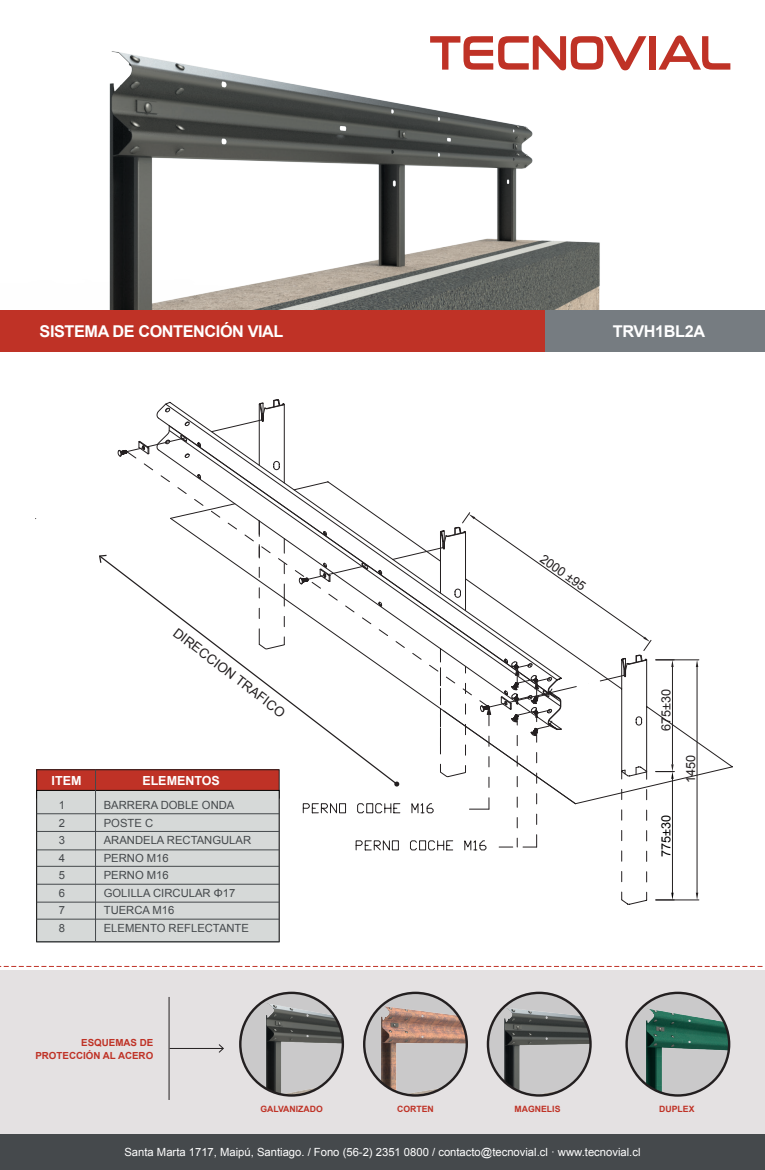
<style>
.page{position:relative;width:765px;height:1170px;background:#fff}
.page>*{position:absolute;margin:0;border:0;box-sizing:border-box;transform-origin:0 0}
.t1{font:700 16.25px "Arial";letter-spacing:-.025em;color:#fff}
.t2{font:13.25px "Arial";color:#231f20}
.t3{font:12.62px "Arial";color:#231f20}
.t4{font:12.62px "Arial";color:#000001}
.t5{font:700 12.5px "Arial";color:#fff}
.t6{font:11.25px "Arial";color:#45494c}
.t7{font:11.25px "Arial";color:#fff}
.t8{font:700 9.75px/13px "Arial";color:#bf3226;text-align:right}
.t9{font:700 8.62px "Arial";color:#bf3226}
</style>
<div class="page">
<div style="left:37px;top:769px;width:242px;height:29px;background:#bf3226"></div>
<div style="left:37px;top:769px;width:242px;height:29px;border:1px solid #231f20"></div>
<div style="left:37px;top:790px;width:242px;height:151px;background:#d6d9d8"></div>
<hr style="left:37px;top:813px;width:242px;height:1px;background:#45494c">
<hr style="left:37px;top:849px;width:242px;height:1px;background:#45494c">
<hr style="left:37px;top:941px;width:242px;height:1px;background:#45494c">
<hr style="left:37px;top:831px;width:242px;height:1px;background:#45494c">
<hr style="left:37px;top:901px;width:242px;height:1px;background:#45494c">
<hr style="left:37px;top:883px;width:242px;height:1px;background:#45494c">
<hr style="left:37px;top:866px;width:242px;height:1px;background:#45494c">
<hr style="left:37px;top:918px;width:242px;height:1px;background:#45494c">
<hr style="left:95px;top:769px;width:1px;height:172px;background:#45494c">
<div style="left:0;top:310px;width:545px;height:41px;background:#bf3226"></div>
<div style="left:545px;top:310px;width:220px;height:41px;background:#767c81"></div>
<hr style="left:672px;top:778px;width:1px;height:114px;background:#231f20">
<svg style="left:671px;top:892px;width:3px;height:7px"></svg>
<svg style="left:302px;top:804px;width:345px;height:100px"></svg>
<hr style="left:656px;top:659px;width:43px;height:1px;background:#231f20">
<hr style="left:656px;top:899px;width:43px;height:1px;background:#231f20">
<hr style="left:697px;top:667px;width:1px;height:225px;background:#231f20">
<svg style="left:696px;top:659px;width:2px;height:8px"></svg>
<svg style="left:696px;top:892px;width:2px;height:7px"></svg>
<svg style="left:642px;top:635px;width:32px;height:120px"></svg>
<svg style="left:165px;top:407px;width:352px;height:402px"></svg>
<svg style="left:170px;top:461px;width:472px;height:343px"></svg>
<svg style="left:671px;top:35px;width:59px;height:35px"></svg>
<div style="left:0;top:969px;width:765px;height:165px;background:#e4e1e2"></div>
<div style="left:0;top:1134px;width:765px;height:35px;background:#45494c"></div>
<svg style="left:0;top:966px;width:763px;height:1px"></svg>
<img style="left:240px;top:992px;width:103px;height:103px;border-radius:51px">
<div style="left:239px;top:991px;width:105px;height:105px;border:2px solid #231f20;border-radius:50%"></div>
<img style="left:488px;top:992px;width:103px;height:103px;border-radius:51px">
<div style="left:487px;top:991px;width:105px;height:105px;border:2px solid #231f20;border-radius:50%"></div>
<img style="left:364px;top:992px;width:103px;height:103px;border-radius:51px">
<div style="left:363px;top:991px;width:105px;height:105px;border:2px solid #231f20;border-radius:50%"></div>
<img style="left:627px;top:992px;width:102px;height:103px;border-radius:51px">
<div style="left:625px;top:991px;width:105px;height:105px;border:2px solid #231f20;border-radius:50%"></div>
<hr style="left:169px;top:996px;width:1px;height:103px;background:#231f20">
<hr style="left:170px;top:1048px;width:53px;height:1px;background:#231f20">
<svg style="left:218px;top:1044px;width:6px;height:9px"></svg>
<img style="left:109px;top:35px;width:562px;height:275px">
<h1 class="t1" style="left:40px;top:320px;width:245px">SISTEMA DE CONTENCIÓN VIAL</h1>
<h1 class="t1" style="left:613px;top:320px;width:94px">TRVH1BL2A</h1>
<p class="t2" style="left:181px;top:623px;width:138px;rotate:38deg">DIRECCION TRAFICO</p>
<p class="t5" style="left:52px;top:772px;width:31px">ITEM</p>
<p class="t5" style="left:142px;top:772px;width:79px">ELEMENTOS</p>
<p class="t6" style="left:59px;top:798px;width:8px">1</p>
<p class="t6" style="left:104px;top:798px;width:132px">BARRERA DOBLE ONDA</p>
<p class="t6" style="left:59px;top:815px;width:8px">2</p>
<p class="t6" style="left:104px;top:815px;width:51px">POSTE C</p>
<p class="t6" style="left:59px;top:833px;width:8px">3</p>
<p class="t6" style="left:104px;top:833px;width:149px">ARANDELA RECTANGULAR</p>
<p class="t6" style="left:59px;top:850px;width:8px">4</p>
<p class="t6" style="left:104px;top:850px;width:67px">PERNO M16</p>
<p class="t6" style="left:59px;top:868px;width:8px">5</p>
<p class="t6" style="left:104px;top:868px;width:67px">PERNO M16</p>
<p class="t6" style="left:59px;top:885px;width:8px">6</p>
<p class="t6" style="left:104px;top:885px;width:133px">GOLILLA CIRCULAR Φ17</p>
<p class="t6" style="left:59px;top:903px;width:8px">7</p>
<p class="t6" style="left:104px;top:903px;width:72px">TUERCA M16</p>
<p class="t6" style="left:59px;top:920px;width:8px">8</p>
<p class="t6" style="left:104px;top:920px;width:147px">ELEMENTO REFLECTANTE</p>
<p class="t8" style="left:35px;top:1036px;width:119px">ESQUEMAS DE<br>PROTECCIÓN AL ACERO</p>
<p class="t3" style="left:546px;top:550px;width:54px;rotate:35deg">2000 ±95</p>
<p class="t3" style="left:658px;top:731px;width:44px;rotate:-90deg">675±30</p>
<p class="t4" style="left:658px;top:856px;width:44px;rotate:-90deg">775±30</p>
<p class="t3" style="left:682px;top:783px;width:30px;rotate:-90deg">1450</p>
<p class="t9" style="left:260px;top:1103px;width:64px">GALVANIZADO</p>
<p class="t9" style="left:397px;top:1103px;width:38px">CORTEN</p>
<p class="t9" style="left:515px;top:1103px;width:47px">MAGNELIS</p>
<p class="t9" style="left:659px;top:1103px;width:37px">DUPLEX</p>
<p class="t7" style="left:124px;top:1144px;width:518px">Santa Marta 1717, Maipú, Santiago. / Fono (56-2) 2351 0800 / contacto@tecnovial.cl · www.tecnovial.cl</p>
</div>
